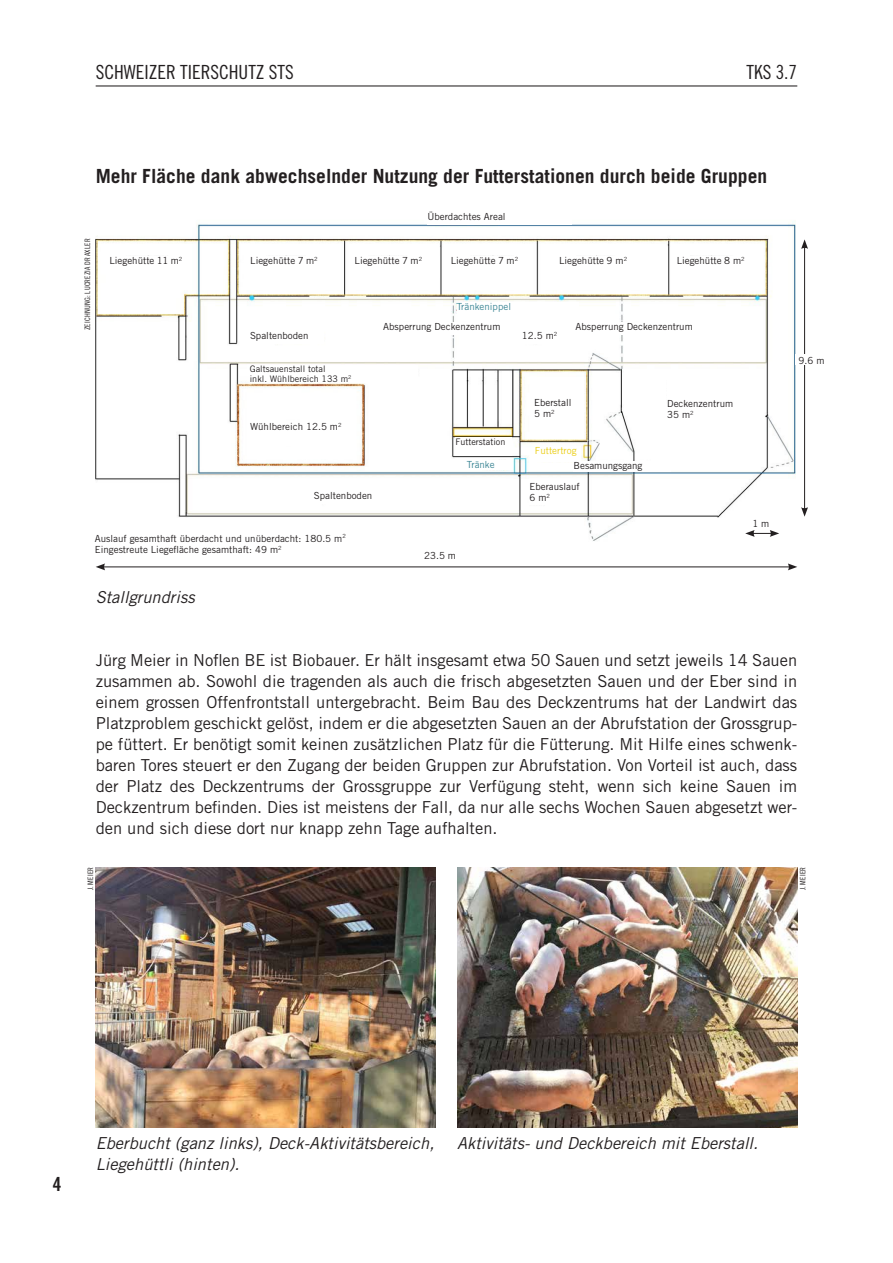
<style>
.page{position:relative;width:893px;height:1263px;background:#fff}
.page>*{position:absolute;margin:0;border:0;box-sizing:border-box;transform-origin:0 0}
.t1{font:700 19.5px "Trade Gothic";letter-spacing:.005em;color:#231f20}
.t2{font:19.5px "Trade Gothic Cond Eighteen";color:#231f20}
.t3{font:19.5px "Trade Gothic Bold Cond Twenty";color:#231f20}
.t4{font:16.5px/21px "Trade Gothic";color:#231f20;text-align:justify}
.t5{font:italic 16.5px/21px "Trade Gothic LT Com";color:#231f20}
.t6{font:9.75px/11.2px "Trade Gothic";color:#231f20}
.t7{font:9.75px "Trade Gothic";color:#3b8594}
.t8{font:9.75px "Trade Gothic";color:#ebce16}
.t9{font:9px/9.8px "Trade Gothic";color:#231f20}
.t10{font:7.5px "Trade Gothic Cond Eighteen";letter-spacing:.03em;color:#231f20}
</style>
<div class="page">
<hr style="left:96px;top:85px;width:701px;height:1px;background:#231f20">
<img style="left:96px;top:867px;width:340px;height:261px">
<img style="left:457px;top:867px;width:340px;height:261px">
<hr style="left:804px;top:246px;width:1px;height:264px;background:#231f20">
<svg style="left:801px;top:239px;width:7px;height:10px"></svg>
<svg style="left:801px;top:507px;width:7px;height:10px"></svg>
<img style="left:96px;top:224px;width:699px;height:317px">
<div style="left:427px;top:212px;width:145px;height:13px;background:#fff"></div>
<div style="left:109px;top:256px;width:81px;height:21px;background:#fff"></div>
<div style="left:250px;top:256px;width:81px;height:21px;background:#fff"></div>
<div style="left:355px;top:256px;width:85px;height:21px;background:#fff"></div>
<div style="left:451px;top:256px;width:80px;height:21px;background:#fff"></div>
<div style="left:457px;top:303px;width:121px;height:12px;background:#fff"></div>
<div style="left:467px;top:460px;width:45px;height:10px;background:#fff"></div>
<div style="left:535px;top:446px;width:45px;height:16px;background:#fff"></div>
<div style="left:534px;top:399px;width:49px;height:36px;background:#fff"></div>
<div style="left:455px;top:438px;width:57px;height:18px;background:#fff"></div>
<div style="left:250px;top:422px;width:94px;height:23px;background:#fff"></div>
<div style="left:250px;top:365px;width:167px;height:17px;background:#fff"></div>
<div style="left:95px;top:521px;width:259px;height:32px;background:#fff"></div>
<div style="left:503px;top:331px;width:74px;height:13px;background:#fff"></div>
<div style="left:250px;top:331px;width:74px;height:13px;background:#fff"></div>
<div style="left:314px;top:492px;width:74px;height:12px;background:#fff"></div>
<div style="left:740px;top:519px;width:41px;height:21px;background:#fff"></div>
<div style="left:795px;top:354px;width:33px;height:11px;background:#fff"></div>
<div style="left:529px;top:482px;width:54px;height:23px;background:#fff"></div>
<div style="left:383px;top:322px;width:123px;height:13px;background:#fff"></div>
<div style="left:576px;top:322px;width:121px;height:13px;background:#fff"></div>
<div style="left:574px;top:462px;width:97px;height:10px;background:#fff"></div>
<div style="left:667px;top:379px;width:92px;height:39px;background:#fff"></div>
<div style="left:559px;top:256px;width:94px;height:21px;background:#fff"></div>
<div style="left:677px;top:256px;width:84px;height:21px;background:#fff"></div>
<svg style="left:745px;top:530px;width:34px;height:7px"></svg>
<hr style="left:103px;top:566px;width:687px;height:1px;background:#231f20">
<svg style="left:96px;top:563px;width:9px;height:7px"></svg>
<svg style="left:788px;top:563px;width:9px;height:7px"></svg>
<p class="t2" style="left:96px;top:61px;width:200px">SCHWEIZER TIERSCHUTZ STS</p>
<p class="t2" style="left:746px;top:61px;width:52px">TKS 3.7</p>
<p class="t1" style="left:96px;top:164px;width:673px">Mehr Fläche dank abwechselnder Nutzung der Futterstationen durch beide Gruppen</p>
<p class="t10" style="left:83px;top:330px;width:93px;rotate:-90deg">ZEICHNUNG: LUCREZIA DRAXLER</p>
<p class="t6" style="left:427px;top:210px;width:80px">Überdachtes Areal</p>
<p class="t6" style="left:109px;top:255px;width:74px">Liegehütte 11 m<sup>2</sup></p>
<p class="t6" style="left:250px;top:255px;width:69px">Liegehütte 7 m<sup>2</sup></p>
<p class="t6" style="left:355px;top:255px;width:69px">Liegehütte 7 m<sup>2</sup></p>
<p class="t6" style="left:451px;top:255px;width:69px">Liegehütte 7 m<sup>2</sup></p>
<p class="t7" style="left:457px;top:301px;width:56px">Tränkenippel</p>
<p class="t6" style="left:559px;top:255px;width:69px">Liegehütte 9 m<sup>2</sup></p>
<p class="t6" style="left:677px;top:255px;width:69px">Liegehütte 8 m<sup>2</sup></p>
<p class="t6" style="left:250px;top:330px;width:60px">Spaltenboden</p>
<p class="t6" style="left:383px;top:321px;width:119px">Absperrung Deckenzentrum</p>
<p class="t6" style="left:576px;top:321px;width:119px">Absperrung Deckenzentrum</p>
<p class="t6" style="left:522px;top:330px;width:37px">12.5 m<sup>2</sup></p>
<p class="t9" style="left:250px;top:364px;width:103px">Galtsauenstall total<br>inkl. Wühlbereich 133 m<sup>2</sup></p>
<p class="t6" style="left:250px;top:421px;width:93px">Wühlbereich 12.5 m<sup>2</sup></p>
<p class="t6" style="left:314px;top:490px;width:60px">Spaltenboden</p>
<p class="t6" style="left:95px;top:532px;width:252px">Auslauf gesamthaft überdacht und unüberdacht: 180.5 m<sup>2<br></sup>Eingestreute Liegefläche gesamthaft: 49 m<sup>2</sup></p>
<p class="t9" style="left:455px;top:436px;width:51px">Futterstation</p>
<p class="t7" style="left:467px;top:458px;width:29px">Tränke</p>
<p class="t6" style="left:424px;top:550px;width:33px">23.5 m</p>
<p class="t6" style="left:534px;top:397px;width:39px">Eberstall<br>5 m<sup>2</sup></p>
<p class="t8" style="left:535px;top:445px;width:43px">Futtertrog</p>
<p class="t6" style="left:574px;top:460px;width:70px">Besamungsgang</p>
<p class="t6" style="left:529px;top:480px;width:52px">Eberauslauf<br>6 m<sup>2</sup></p>
<p class="t6" style="left:667px;top:398px;width:68px">Deckenzentrum<br>35 m<sup>2</sup></p>
<p class="t6" style="left:753px;top:517px;width:18px">1 m</p>
<p class="t5" style="left:96px;top:586px;width:100px">Stallgrundriss</p>
<p class="t6" style="left:798px;top:354px;width:27px">9.6 m</p>
<p class="t4" style="left:96px;top:649px;width:703px">Jürg Meier in Noflen BE ist Biobauer. Er hält insgesamt etwa 50 Sauen und setzt jeweils 14 Sauen zusammen ab. Sowohl die tragenden als auch die frisch abgesetzten Sauen und der Eber sind in einem grossen Offenfrontstall untergebracht. Beim Bau des Deckzentrums hat der Landwirt das Platzproblem geschickt gelöst, indem er die abgesetzten Sauen an der Abrufstation der Grossgrup&shy;pe füttert. Er benötigt somit keinen zusätzlichen Platz für die Fütterung. Mit Hilfe eines schwenk&shy;baren Tores steuert er den Zugang der beiden Gruppen zur Abrufstation. Von Vorteil ist auch, dass der Platz des Deckzentrums der Grossgruppe zur Verfügung steht, wenn sich keine Sauen im Deckzentrum befinden. Dies ist meistens der Fall, da nur alle sechs Wochen Sauen abgesetzt wer&shy;den und sich diese dort nur knapp zehn Tage aufhalten.</p>
<p class="t10" style="left:86px;top:890px;width:25px;rotate:-90deg">J. MEIER</p>
<p class="t10" style="left:798px;top:890px;width:25px;rotate:-90deg">J. MEIER</p>
<p class="t3" style="left:53px;top:1172px;width:10px">4</p>
<p class="t5" style="left:96px;top:1132px;width:340px">Eberbucht (ganz links), Deck-Aktivitätsbereich,<br>Liegehüttli (hinten).</p>
<p class="t5" style="left:457px;top:1132px;width:303px">Aktivitäts- und Deckbereich mit Eberstall.</p>
</div>
